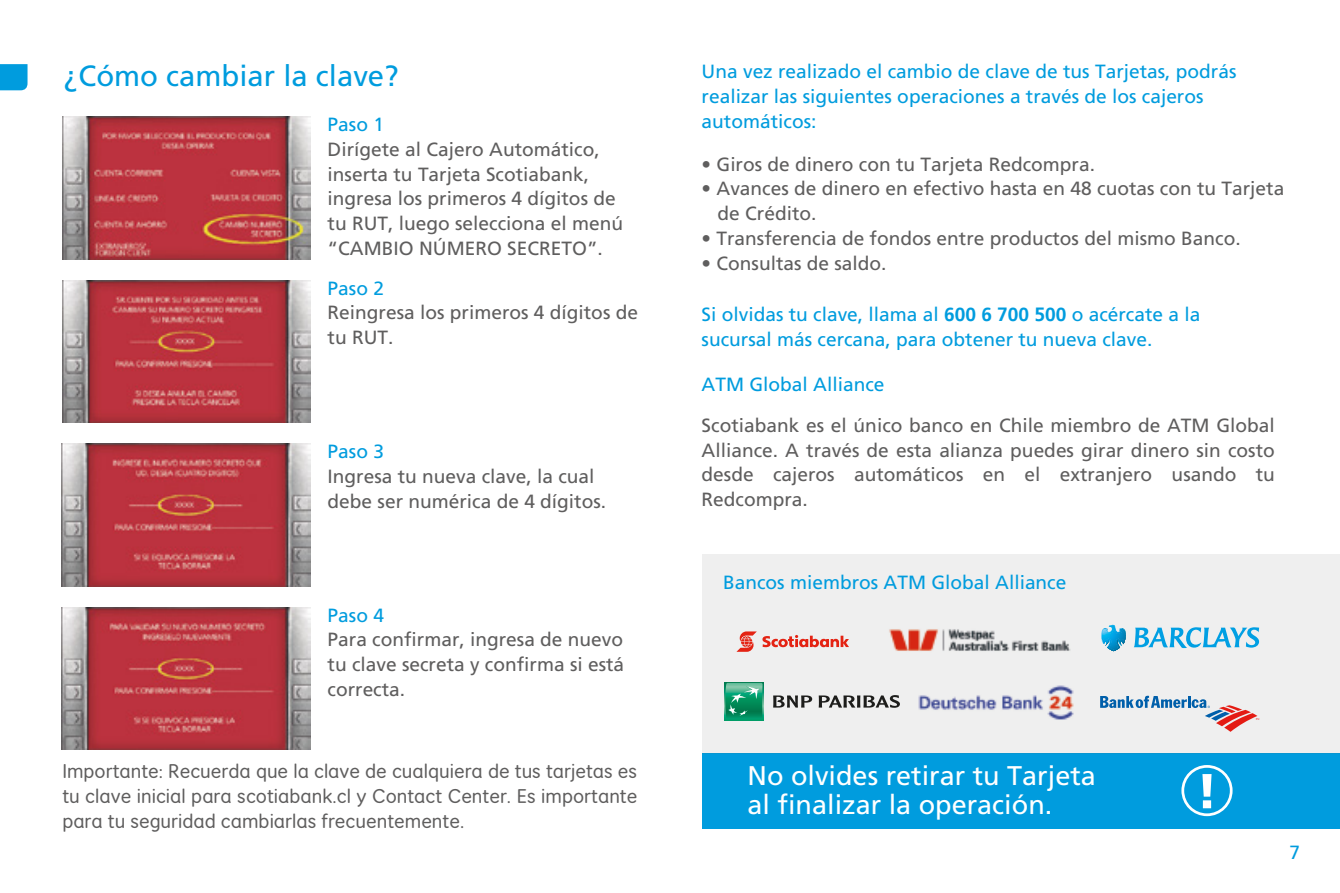
<style>
.page{position:relative;width:1340px;height:893px;background:#fff}
.page>*{position:absolute;margin:0;border:0;box-sizing:border-box;transform-origin:0 0}
.t1{font:29.25px "Frutiger";color:#009cde}
.t2{font:27px/29.2px "Frutiger";color:#fff}
.t3{font:20.25px/24.8px "Scotiabank Modern";color:#5f5e5e;text-align:justify}
.t4{font:19.12px/24.8px "Frutiger";color:#5f5e5e}
.t5{font:19.12px/24.8px "Frutiger";color:#009cde}
.s1{font-weight:700}
</style>
<div class="page">
<div style="left:702px;top:753px;width:637px;height:76px;background:#009cde"></div>
<svg style="left:0;top:64px;width:28px;height:26px"></svg>
<svg style="left:1202px;top:774px;width:9px;height:34px"></svg>
<div style="left:1181px;top:765px;width:51px;height:51px;border:3px solid #fff;border-radius:50%"></div>
<img style="left:62px;top:117px;width:248px;height:142px">
<img style="left:62px;top:280px;width:248px;height:143px">
<img style="left:61px;top:444px;width:249px;height:142px">
<img style="left:61px;top:607px;width:249px;height:143px">
<div style="left:702px;top:555px;width:637px;height:199px;background:#efefef"></div>
<img style="left:918px;top:685px;width:156px;height:35px">
<img style="left:889px;top:629px;width:182px;height:22px">
<svg style="left:762px;top:635px;width:87px;height:12px"></svg>
<svg style="left:736px;top:631px;width:20px;height:21px"></svg>
<svg style="left:773px;top:695px;width:39px;height:13px"></svg>
<svg style="left:818px;top:695px;width:82px;height:13px"></svg>
<svg style="left:724px;top:682px;width:39px;height:38px"></svg>
<svg style="left:725px;top:683px;width:37px;height:36px"></svg>
<svg style="left:1134px;top:627px;width:125px;height:21px"></svg>
<svg style="left:1101px;top:625px;width:24px;height:26px"></svg>
<svg style="left:1100px;top:696px;width:159px;height:36px"></svg>
<h1 class="t1" style="left:64px;top:59px;width:336px">¿Cómo cambiar la clave?</h1>
<p class="t5" style="left:327px;top:112px;width:58px">Paso 1</p>
<p class="t4" style="left:327px;top:137px;width:297px">Dirígete al Cajero Automático, inserta tu Tarjeta Scotiabank, ingresa los primeros 4 dígitos de tu RUT, luego selecciona el menú “CAMBIO NÚMERO SECRETO”.</p>
<p class="t5" style="left:327px;top:276px;width:58px">Paso 2</p>
<p class="t4" style="left:327px;top:300px;width:312px">Reingresa los primeros 4 dígitos de tu RUT.</p>
<p class="t5" style="left:327px;top:439px;width:58px">Paso 3</p>
<p class="t4" style="left:327px;top:464px;width:280px">Ingresa tu nueva clave, la cual debe ser numérica de 4 dígitos.</p>
<p class="t5" style="left:327px;top:602px;width:58px">Paso 4</p>
<p class="t4" style="left:327px;top:627px;width:298px;text-align:justify">Para confirmar, ingresa de nuevo tu clave secreta y confirma si está correcta.</p>
<p class="t3" style="left:62px;top:759px;width:576px">Importante: Recuerda que la clave de cualquiera de tus tarjetas es tu clave inicial para scotiabank.cl y Contact Center. Es importante para tu seguridad cambiarlas frecuentemente.</p>
<p class="t5" style="left:701px;top:59px;width:536px">Una vez realizado el cambio de clave de tus Tarjetas, podrás realizar las siguientes operaciones a través de los cajeros automáticos:</p>
<p class="t4" style="left:701px;top:152px;width:395px">• Giros de dinero con tu Tarjeta Redcompra.</p>
<p class="t4" style="left:717px;top:176px;width:568px;text-indent:-16px">• Avances de dinero en efectivo hasta en 48 cuotas con tu Tarjeta de Crédito.</p>
<p class="t4" style="left:701px;top:226px;width:540px">• Transferencia de fondos entre productos del mismo Banco.</p>
<p class="t4" style="left:701px;top:251px;width:186px">• Consultas de saldo.</p>
<p class="t5" style="left:701px;top:302px;width:500px">Si olvidas tu clave, llama al <span class="s1">600 6 700 500</span> o acércate a la sucursal más cercana, para obtener tu nueva clave.</p>
<p class="t5" style="left:701px;top:372px;width:184px">ATM Global Alliance</p>
<p class="t4" style="left:701px;top:413px;width:575px;text-align:justify">Scotiabank es el único banco en Chile miembro de ATM Global Alliance. A través de esta alianza puedes girar dinero sin costo desde cajeros automáticos en el extranjero usando tu Redcompra.</p>
<p class="t5" style="left:723px;top:570px;width:345px">Bancos miembros ATM Global Alliance</p>
<h2 class="t2" style="left:747px;top:760px;width:350px">No olvides retirar tu Tarjeta al finalizar la operación.</h2>
<p class="t5" style="left:1289px;top:839px;width:12px">7</p>
</div>
